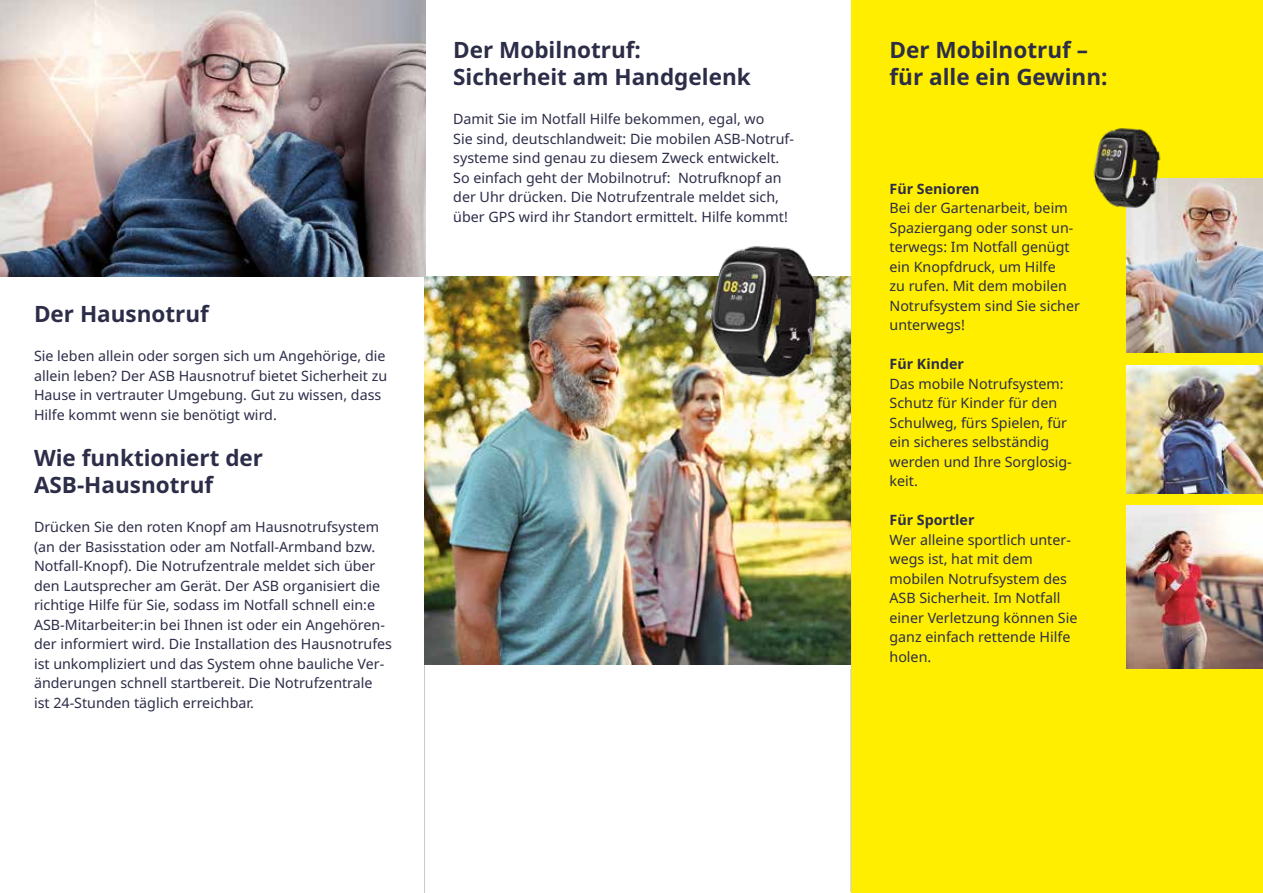
<style>
.page{position:relative;width:1263px;height:893px;background:#fff}
.page>*{position:absolute;margin:0;border:0;box-sizing:border-box;transform-origin:0 0}
.t1{font:700 22.5px/27px "Noto Sans";color:#2c2d48}
.t2{font:14.25px/19.5px "Noto Sans";color:#2c2d48}
.t3{font:700 14.25px "Noto Sans";color:#2c2d48}
</style>
<div class="page">
<div style="left:852px;top:0;width:411px;height:893px;background:#fe0"></div>
<hr style="left:424px;top:277px;width:1px;height:616px;background:#cacaca">
<hr style="left:850px;top:276px;width:1px;height:616px;background:#cacaca">
<img style="left:0;top:0;width:425px;height:276px">
<img style="left:425px;top:276px;width:425px;height:389px">
<img style="left:1127px;top:505px;width:136px;height:164px">
<img style="left:1127px;top:366px;width:136px;height:127px">
<img style="left:1127px;top:179px;width:136px;height:174px">
<img style="left:1093px;top:128px;width:76px;height:82px">
<img style="left:694px;top:246px;width:140px;height:136px">
<h1 class="t1" style="left:34px;top:301px;width:176px">Der Hausnotruf</h1>
<p class="t2" style="left:34px;top:347px;width:355px">Sie leben allein oder sorgen sich um Angehörige, die allein leben? Der ASB Hausnotruf bietet Sicherheit zu Hause in vertrauter Umgebung. Gut zu wissen, dass Hilfe kommt wenn sie benötigt wird.</p>
<h1 class="t1" style="left:34px;top:445px;width:231px">Wie funktioniert der<br>ASB-Hausnotruf</h1>
<p class="t2" style="left:34px;top:518px;width:360px">Drücken Sie den roten Knopf am Hausnotrufsystem (an der Basisstation oder am Notfall-Armband bzw.<br>Notfall-Knopf). Die Notrufzentrale meldet sich über den Lautsprecher am Gerät. Der ASB organisiert die richtige Hilfe für Sie, sodass im Notfall schnell ein:e ASB-Mitarbeiter:in bei Ihnen ist oder ein Angehören&shy;der informiert wird. Die Installation des Hausnotrufes ist unkompliziert und das System ohne bauliche Ver&shy;änderungen schnell startbereit. Die Notrufzentrale<br>ist 24-Stunden täglich erreichbar.</p>
<h1 class="t1" style="left:453px;top:37px;width:299px">Der Mobilnotruf:<br>Sicherheit am Handgelenk</h1>
<p class="t2" style="left:453px;top:109px;width:342px">Damit Sie im Notfall Hilfe bekommen, egal, wo<br>Sie sind, deutschlandweit: Die mobilen ASB-Notruf&shy;systeme sind genau zu diesem Zweck entwickelt.<br>So einfach geht der Mobilnotruf: Notrufknopf an der Uhr drücken. Die Notrufzentrale meldet sich, über GPS wird ihr Standort ermittelt. Hilfe kommt!</p>
<h1 class="t1" style="left:889px;top:37px;width:220px">Der Mobilnotruf – für alle ein Gewinn:</h1>
<p class="t3" style="left:889px;top:181px;width:92px">Für Senioren</p>
<p class="t2" style="left:889px;top:199px;width:192px">Bei der Gartenarbeit, beim<br>Spaziergang oder sonst un&shy;terwegs: Im Notfall genügt ein Knopfdruck, um Hilfe<br>zu rufen. Mit dem mobilen<br>Notrufsystem sind Sie sicher unterwegs!</p>
<p class="t3" style="left:889px;top:356px;width:76px">Für Kinder</p>
<p class="t2" style="left:889px;top:374px;width:184px">Das mobile Notrufsystem:<br>Schutz für Kinder für den<br>Schulweg, fürs Spielen, für ein sicheres selbständig werden und Ihre Sorglosig&shy;keit.</p>
<p class="t3" style="left:889px;top:512px;width:86px">Für Sportler</p>
<p class="t2" style="left:889px;top:530px;width:189px">Wer alleine sportlich unter&shy;wegs ist, hat mit dem mobilen Notrufsystem des<br>ASB Sicherheit. Im Notfall einer Verletzung können Sie ganz einfach rettende Hilfe holen.</p>
</div>
